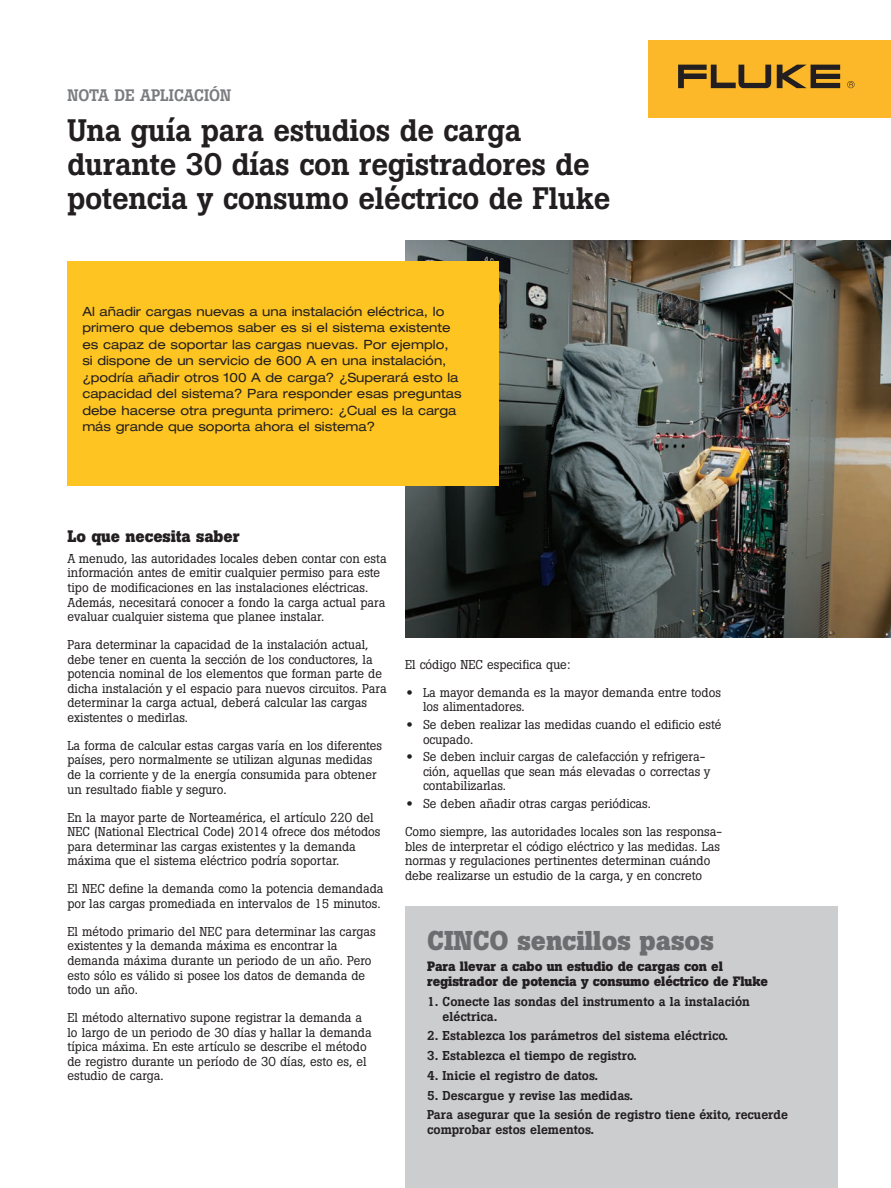
<style>
.page{position:relative;width:891px;height:1188px;background:#fff}
.page>*{position:absolute;margin:0;border:0;box-sizing:border-box;transform-origin:0 0}
.t1{font:500 30.75px/33.8px "Boton Pro";letter-spacing:-.01em;color:#231f20}
.t2{font:700 27px "Boton Pro";color:#6c6d70}
.t3{font:700 16.5px "Boton Pro";color:#231f20}
.t4{font:500 16.5px "Boton Pro";color:#7a7c7f}
.t5{font:700 13.5px/15px "Boton Pro";letter-spacing:-.005em;color:#231f20}
.t6{font:12.75px/14.5px "Boton Pro";color:#231f20}
.t7{font:expanded 12.75px/16.5px "Helvetica Neue LT Pro";color:#231f20}
.t8{font:500 12.75px/14.5px "Boton Pro";color:#231f20}
.s1{font-family:"Helvetica Neue LT Pro";font-stretch:expanded}
</style>
<div class="page">
<img style="left:405px;top:241px;width:486px;height:396px">
<div style="left:68px;top:261px;width:431px;height:225px;background:#fec422"></div>
<div style="left:405px;top:906px;width:433px;height:282px;background:#cccdcf"></div>
<div style="left:648px;top:40px;width:243px;height:78px;background:#fcb828"></div>
<svg style="left:777px;top:65px;width:63px;height:23px"></svg>
<svg style="left:678px;top:65px;width:93px;height:23px"></svg>
<svg style="left:847px;top:81px;width:8px;height:7px"></svg>
<p class="t4" style="left:68px;top:84px;width:165px">NOTA DE APLICACIÓN</p>
<h1 class="t1" style="left:68px;top:114px;width:545px">Una guía para estudios de carga durante 30 días con registradores de potencia y consumo eléctrico de Fluke</h1>
<p class="t7" style="left:82px;top:303px;width:381px">Al añadir cargas nuevas a una instalación eléctrica, lo primero que debemos saber es si el sistema existente es capaz de soportar las cargas nuevas. Por ejemplo, si dispone de un servicio de 600 A en una instalación, ¿podría añadir otros 100 A de carga? ¿Superará esto la capacidad del sistema? Para responder esas preguntas debe hacerse otra pregunta primero: ¿Cual es la carga más grande que soporta ahora el sistema?</p>
<p class="t3" style="left:68px;top:525px;width:174px">Lo que necesita saber</p>
<p class="t6" style="left:68px;top:551px;width:321px">A menudo, las autoridades locales deben contar con esta información antes de emitir cualquier permiso para este tipo de modificaciones en las instalaciones eléctricas.<br>Además, necesitará conocer a fondo la carga actual para evaluar cualquier sistema que planee instalar.</p>
<p class="t6" style="left:68px;top:637px;width:321px">Para determinar la capacidad de la instalación actual, debe tener en cuenta la sección de los conductores, la potencia nominal de los elementos que forman parte de dicha instalación y el espacio para nuevos circuitos. Para determinar la carga actual, deberá calcular las cargas existentes o medirlas.</p>
<p class="t6" style="left:68px;top:738px;width:316px">La forma de calcular estas cargas varía en los diferentes países, pero normalmente se utilizan algunas medidas de la corriente y de la energía consumida para obtener un resultado fiable y seguro.</p>
<p class="t6" style="left:68px;top:810px;width:315px">En la mayor parte de Norteamérica, el artículo 220 del NEC (National Electrical Code) 2014 ofrece dos métodos para determinar las cargas existentes y la demanda máxima que el sistema eléctrico podría soportar.</p>
<p class="t6" style="left:68px;top:882px;width:318px">El NEC define la demanda como la potencia demandada por las cargas promediada en intervalos de 15 minutos.</p>
<p class="t6" style="left:68px;top:924px;width:310px">El método primario del NEC para determinar las cargas existentes y la demanda máxima es encontrar la demanda máxima durante un periodo de un año. Pero esto sólo es válido si posee los datos de demanda de todo un año.</p>
<p class="t6" style="left:68px;top:1010px;width:306px">El método alternativo supone registrar la demanda a lo largo de un periodo de 30 días y hallar la demanda típica máxima. En este artículo se describe el método de registro durante un período de 30 días, esto es, el estudio de carga.</p>
<p class="t6" style="left:405px;top:657px;width:167px">El código NEC especifica que:</p>
<p class="t6" style="left:423px;top:685px;width:299px;text-indent:-16px"><span class="s1">•</span> La mayor demanda es la mayor demanda entre todos los alimentadores.</p>
<p class="t6" style="left:423px;top:717px;width:300px;text-indent:-16px"><span class="s1">•</span> Se deben realizar las medidas cuando el edificio esté ocupado.</p>
<p class="t6" style="left:423px;top:750px;width:289px;text-indent:-16px"><span class="s1">•</span> Se deben incluir cargas de calefacción y refrigera&shy;ción, aquellas que sean más elevadas o correctas y contabilizarlas.</p>
<p class="t6" style="left:405px;top:790px;width:319px;line-height:28px"><span class="s1">•</span> Se deben añadir otras cargas periódicas.<br>Como siempre, las autoridades locales son las responsa-</p>
<p class="t6" style="left:405px;top:839px;width:317px">bles de interpretar el código eléctrico y las medidas. Las normas y regulaciones pertinentes determinan cuándo debe realizarse un estudio de la carga, y en concreto</p>
<h2 class="t2" style="left:427px;top:923px;width:288px">CINCO sencillos pasos</h2>
<p class="t5" style="left:427px;top:959px;width:342px">Para llevar a cabo un estudio de cargas con el registrador de potencia y consumo eléctrico de Fluke</p>
<p class="t8" style="left:443px;top:994px;width:309px;text-indent:-16px">1. Conecte las sondas del instrumento a la instalación eléctrica.</p>
<p class="t8" style="left:427px;top:1029px;width:303px">2. Establezca los parámetros del sistema eléctrico.</p>
<p class="t8" style="left:427px;top:1048px;width:211px">3. Establezca el tiempo de registro.</p>
<p class="t8" style="left:427px;top:1068px;width:172px">4. Inicie el registro de datos.</p>
<p class="t8" style="left:427px;top:1085px;width:362px;line-height:19.8px">5. Descargue y revise las medidas.<br>Para asegurar que la sesión de registro tiene éxito, recuerde</p>
<p class="t8" style="left:427px;top:1122px;width:168px">comprobar estos elementos.</p>
</div>
